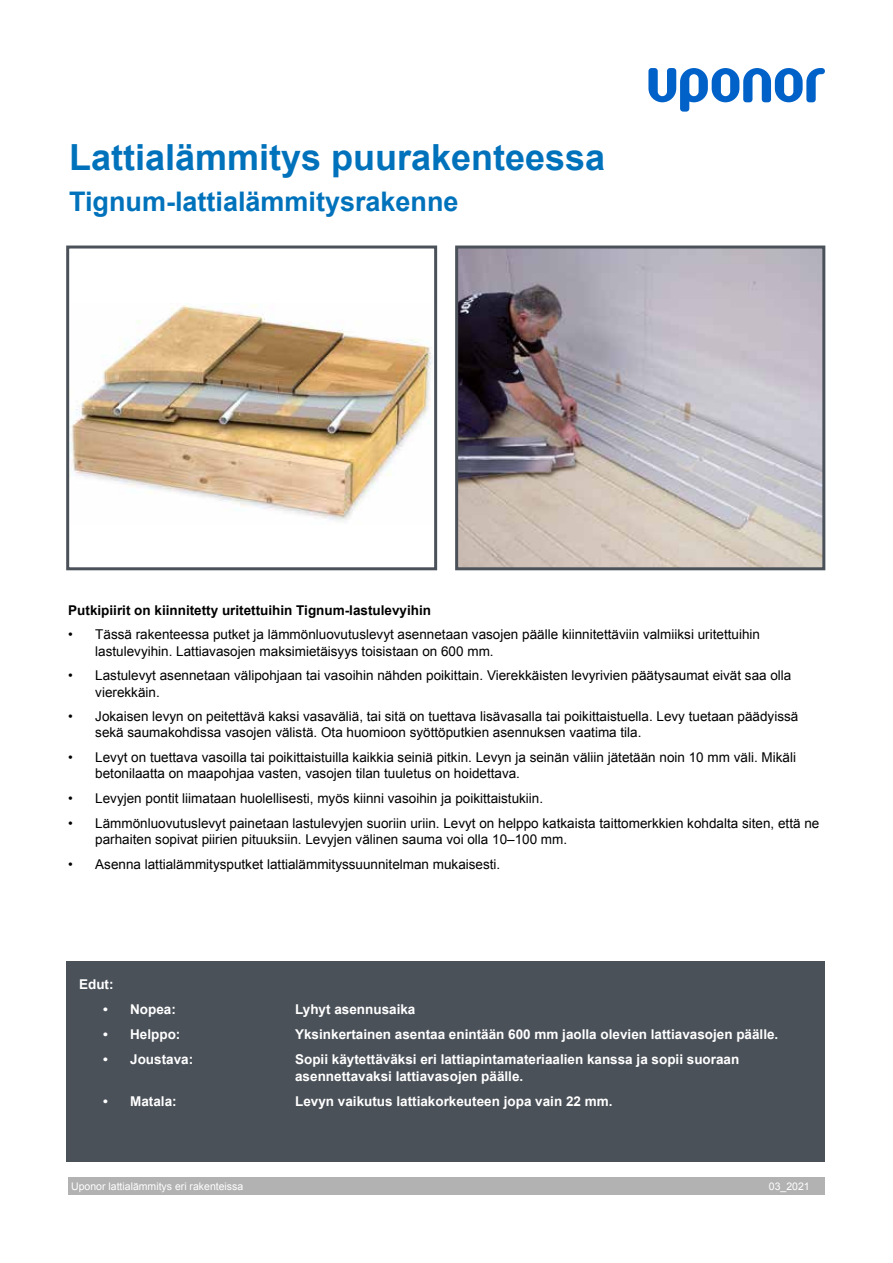
<style>
.page{position:relative;width:893px;height:1263px;background:#fff}
.page>*{position:absolute;margin:0;border:0;box-sizing:border-box;transform-origin:0 0}
.t1{font:700 36px "Arial";color:#0072bb}
.t2{font:700 27px "Arial";color:#0072bb}
.t3{font:13.5px/16.2px "Arial";color:#000}
.t4{font:700 13.5px/16.5px "Arial";color:#fff}
.t5{font:700 13.5px "Arial";color:#000}
.t6{font:10.5px "Arial";color:#fff}
</style>
<div class="page">
<svg style="left:648px;top:68px;width:177px;height:44px"></svg>
<div style="left:68px;top:1178px;width:757px;height:17px;background:#b3b2b2"></div>
<img style="left:459px;top:250px;width:362px;height:316px">
<div style="left:455px;top:246px;width:370px;height:324px;border:3px solid #4b5159"></div>
<img style="left:70px;top:303px;width:362px;height:218px">
<div style="left:66px;top:246px;width:371px;height:324px;border:3px solid #4b5159"></div>
<div style="left:66px;top:961px;width:759px;height:200px;background:#4b5159"></div>
<h1 class="t1" style="left:69px;top:133px;width:538px">Lattialämmitys puurakenteessa</h1>
<h2 class="t2" style="left:69px;top:183px;width:391px">Tignum-lattialämmitysrakenne</h2>
<p class="t5" style="left:68px;top:601px;width:364px">Putkipiirit on kiinnitetty uritettuihin Tignum-lastulevyihin</p>
<p class="t3" style="left:95px;top:627px;width:666px;text-indent:-27px">• Tässä rakenteessa putket ja lämmönluovutuslevyt asennetaan vasojen päälle kiinnitettäviin valmiiksi uritettuihin lastulevyihin. Lattiavasojen maksimietäisyys toisistaan on 600 mm.</p>
<p class="t3" style="left:95px;top:668px;width:698px;text-indent:-27px">• Lastulevyt asennetaan välipohjaan tai vasoihin nähden poikittain. Vierekkäisten levyrivien päätysaumat eivät saa olla vierekkäin.</p>
<p class="t3" style="left:95px;top:708px;width:705px;text-indent:-27px">• Jokaisen levyn on peitettävä kaksi vasaväliä, tai sitä on tuettava lisävasalla tai poikittaistuella. Levy tuetaan päädyissä sekä saumakohdissa vasojen välistä. Ota huomioon syöttöputkien asennuksen vaatima tila.</p>
<p class="t3" style="left:95px;top:749px;width:702px;text-indent:-27px">• Levyt on tuettava vasoilla tai poikittaistuilla kaikkia seiniä pitkin. Levyn ja seinän väliin jätetään noin 10 mm väli. Mikäli betonilaatta on maapohjaa vasten, vasojen tilan tuuletus on hoidettava.</p>
<p class="t3" style="left:68px;top:790px;width:476px">• Levyjen pontit liimataan huolellisesti, myös kiinni vasoihin ja poikittaistukiin.</p>
<p class="t3" style="left:95px;top:815px;width:726px;text-indent:-27px">• Lämmönluovutuslevyt painetaan lastulevyjen suoriin uriin. Levyt on helppo katkaista taittomerkkien kohdalta siten, että ne parhaiten sopivat piirien pituuksiin. Levyjen välinen sauma voi olla 10–100 mm.</p>
<p class="t3" style="left:68px;top:856px;width:434px">• Asenna lattialämmitysputket lattialämmityssuunnitelman mukaisesti.</p>
<p class="t4" style="left:79px;top:977px;width:36px">Edut:</p>
<p class="t4" style="left:103px;top:1002px;width:74px">• Nopea:</p>
<p class="t4" style="left:295px;top:1002px;width:122px">Lyhyt asennusaika</p>
<p class="t4" style="left:103px;top:1027px;width:79px">• Helppo:</p>
<p class="t4" style="left:295px;top:1027px;width:485px">Yksinkertainen asentaa enintään 600 mm jaolla olevien lattiavasojen päälle.</p>
<p class="t4" style="left:103px;top:1052px;width:92px">• Joustava:</p>
<p class="t4" style="left:295px;top:1052px;width:446px">Sopii käytettäväksi eri lattiapintamateriaalien kanssa ja sopii suoraan asennettavaksi lattiavasojen päälle.</p>
<p class="t4" style="left:103px;top:1093px;width:75px">• Matala:</p>
<p class="t4" style="left:295px;top:1093px;width:319px">Levyn vaikutus lattiakorkeuteen jopa vain 22 mm.</p>
<p class="t6" style="left:71px;top:1180px;width:174px">Uponor lattialämmitys eri rakenteissa</p>
<p class="t6" style="left:769px;top:1180px;width:42px">03_2021</p>
</div>
